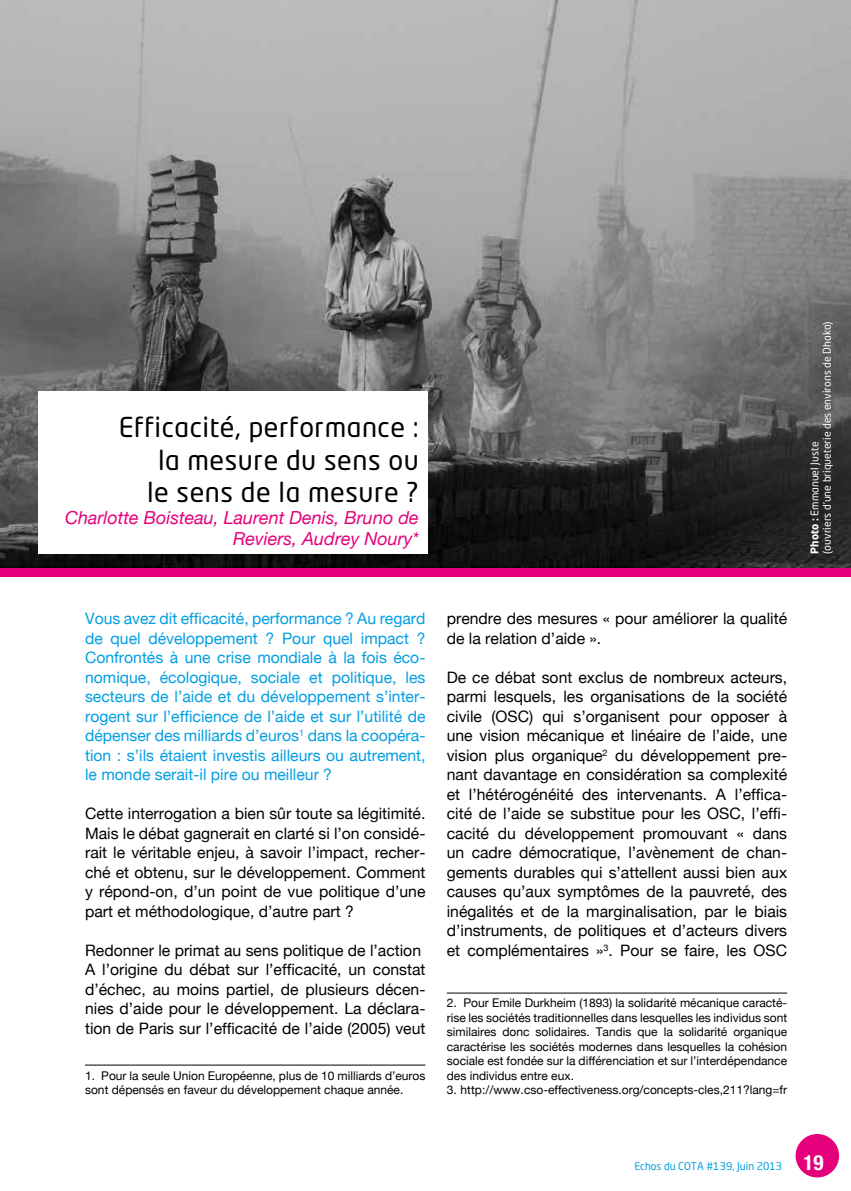
<style>
.page{position:relative;width:851px;height:1191px;background:#fff}
.page>*{position:absolute;margin:0;border:0;box-sizing:border-box;transform-origin:0 0}
.t1{font:27px/32.4px "Neo Tech Std";letter-spacing:.02em;color:#000;text-align:right}
.t2{font:italic 18px/21.6px "Helvetica Neue";color:#e5007c;text-align:right}
.t3{font:15.75px/19.5px "Helvetica Neue";color:#000;text-align:justify}
.t4{font:15.75px/19.5px "Helvetica Neue";color:#009ee3;text-align:justify}
.t5{font:12px/14.4px "Helvetica Neue";color:#000}
.t6{font:10.5px/12.6px "Neo Tech Std";color:#fff}
.t7{font:10.5px "Neo Sans Std";color:#009ee3}
.s1{font-weight:700}
.s2{font-family:"Helvetica Neue";font-weight:700;font-stretch:condensed;font-size:21px;color:#fff}
</style>
<div class="page">
<div style="left:795px;top:1134px;width:44px;height:43px;background:#e5007c;border-radius:50%"></div>
<hr style="left:85px;top:1064px;width:340px;height:1px;background:#000">
<hr style="left:446px;top:992px;width:341px;height:1px;background:#000">
<img style="left:0;top:0;width:850px;height:567px">
<div style="left:0;top:568px;width:850px;height:8px;background:#e5007c"></div>
<div style="left:38px;top:392px;width:389px;height:162px;background:#fff"></div>
<h1 class="t1" style="left:119px;top:410px;width:301px">Efficacité, performance : la mesure du sens ou<br>le sens de la mesure ?</h1>
<p class="t2" style="left:65px;top:507px;width:355px">Charlotte Boisteau, Laurent Denis, Bruno de<br>Reviers, Audrey Noury*</p>
<p class="t6" style="left:807px;top:554px;width:234px;rotate:-90deg"><span class="s1">Photo :</span> Emmanuel Juste<br>(ouvriers d’une briqueterie des environs de Dhaka)</p>
<p class="t4" style="left:85px;top:610px;width:342px">Vous avez dit efficacité, performance ? Au regard de quel développement ? Pour quel impact ?<br>Confrontés à une crise mondiale à la fois éco&shy;nomique, écologique, sociale et politique, les secteurs de l’aide et du développement s’inter&shy;rogent sur l’efficience de l’aide et sur l’utilité de dépenser des milliards d’euros<sup>1</sup> dans la coopéra&shy;tion : s’ils étaient investis ailleurs ou autrement, le monde serait-il pire ou meilleur ?</p>
<p class="t3" style="left:85px;top:805px;width:342px">Cette interrogation a bien sûr toute sa légitimité.<br>Mais le débat gagnerait en clarté si l’on considé&shy;rait le véritable enjeu, à savoir l’impact, recher&shy;ché et obtenu, sur le développement. Comment y répond-on, d’un point de vue politique d’une part et méthodologique, d’autre part ?</p>
<p class="t3" style="left:85px;top:941px;width:342px;text-align:left">Redonner le primat au sens politique de l’action A l’origine du débat sur l’efficacité, un constat d’échec, au moins partiel, de plusieurs décen&shy;nies d’aide pour le développement. La déclara&shy;tion de Paris sur l’efficacité de l’aide (2005) veut</p>
<p class="t5" style="left:85px;top:1068px;width:342px">1. Pour la seule Union Européenne, plus de 10 milliards d’euros sont dépensés en faveur du développement chaque année.</p>
<p class="t3" style="left:446px;top:610px;width:342px">prendre des mesures « pour améliorer la qualité de la relation d’aide ».</p>
<p class="t3" style="left:446px;top:668px;width:342px">De ce débat sont exclus de nombreux acteurs, parmi lesquels, les organisations de la société civile (OSC) qui s’organisent pour opposer à une vision mécanique et linéaire de l’aide, une vision plus organique<sup>2</sup> du développement pre&shy;nant davantage en considération sa complexité et l’hétérogénéité des intervenants. A l’effica&shy;cité de l’aide se substitue pour les OSC, l’effi&shy;cacité du développement promouvant « dans un cadre démocratique, l’avènement de chan&shy;gements durables qui s’attellent aussi bien aux causes qu’aux symptômes de la pauvreté, des inégalités et de la marginalisation, par le biais d’instruments, de politiques et d’acteurs divers et complémentaires »<sup>3</sup>. Pour se faire, les OSC</p>
<p class="t5" style="left:446px;top:996px;width:342px;text-align:justify">2. Pour Emile Durkheim (1893) la solidarité mécanique caracté&shy;rise les sociétés traditionnelles dans lesquelles les individus sont similaires donc solidaires. Tandis que la solidarité organique caractérise les sociétés modernes dans lesquelles la cohésion sociale est fondée sur la différenciation et sur l’interdépendance des individus entre eux.</p>
<p class="t5" style="left:446px;top:1083px;width:342px">3. http://www.cso-effectiveness.org/concepts-cles,211?lang=fr</p>
<p class="t7" style="left:634px;top:1160px;width:190px">Echos du COTA #139, Juin 2013 <span class="s2">19</span></p>
</div>
